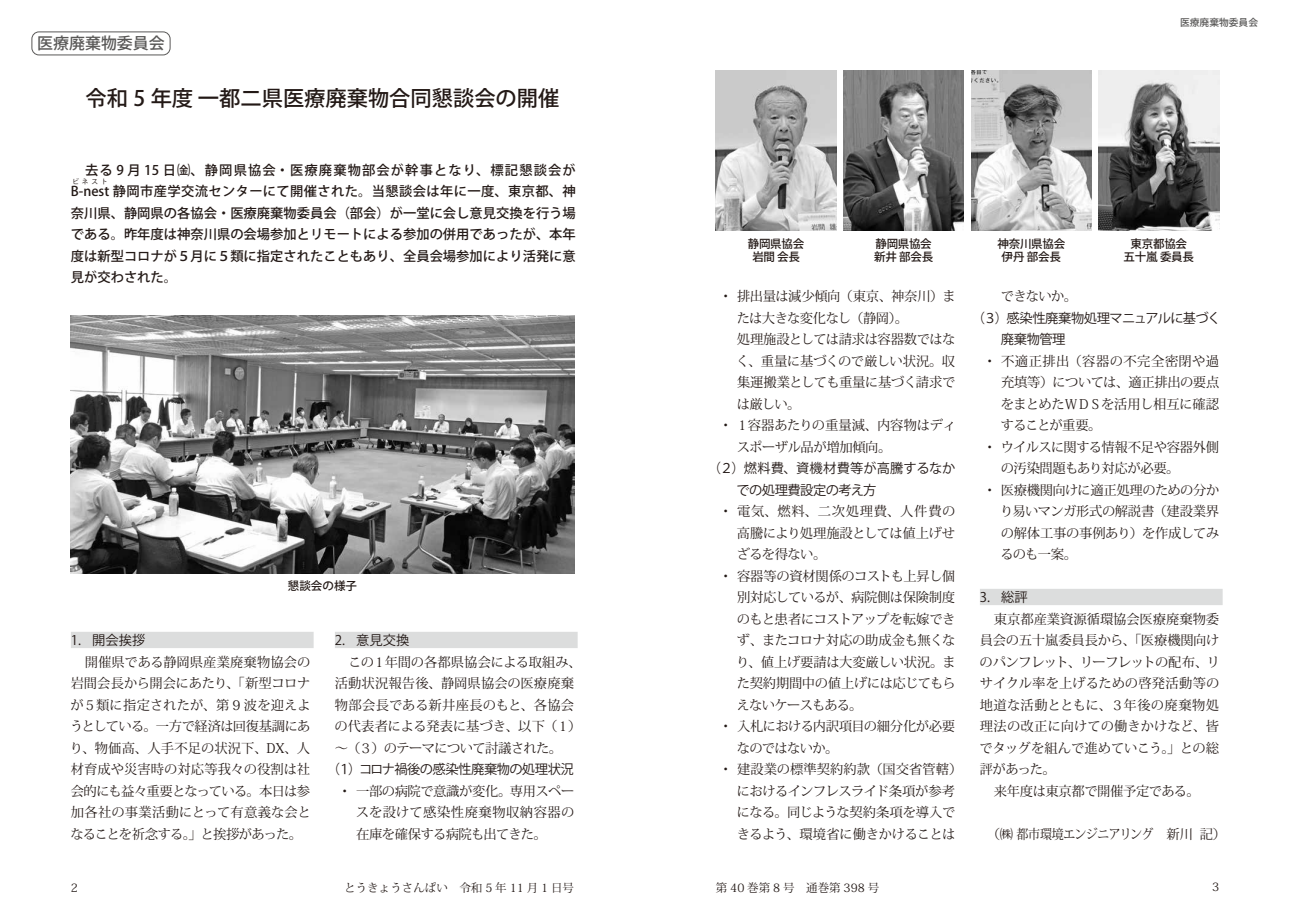
<style>
.page{position:relative;width:1290px;height:911px;background:#fff}
.page>*{position:absolute;margin:0;border:0;box-sizing:border-box;transform-origin:0 0}
.t1{font:500 21.25px "Koz Go Pro";color:#231916}
.t2{font:500 16px "Koz Go Pro";color:#595857}
.t3{font:13.25px/21.5px "Koz Min Pro";letter-spacing:-.025em;color:#231916;text-align:justify}
.t4{font:500 13.25px/21.5px "Koz Go Pro";letter-spacing:.03em;color:#231916;text-align:right}
.t5{font:13.25px/21.5px "Koz Go Pro";letter-spacing:-.035em;color:#231916}
.t6{font:13.25px/21.5px "Koz Min Pro";letter-spacing:-.005em;color:#231916}
.t7{font:13.25px "Koz Min Pro";letter-spacing:.005em;color:#231916}
.t8{font:13.25px "Koz Min Pro";letter-spacing:.02em;color:#231916}
.t9{font:13.25px "Koz Min Pro";letter-spacing:.055em;color:#231916}
.t10{font:13.25px "Koz Min Pro";letter-spacing:.035em;color:#231916}
.t11{font:13.25px "Koz Min Pro";color:#231916}
.t12{font:13.25px "Koz Min Pro";letter-spacing:-.055em;color:#231916}
.t13{font:13.25px "Koz Min Pro";letter-spacing:-.05em;color:#231916}
.t14{font:13.25px "Koz Min Pro";letter-spacing:-.065em;color:#231916}
.t15{font:500 11.5px/13.2px "Koz Go Pro";letter-spacing:-.02em;color:#231916;text-align:center}
.t16{font:11.5px "Koz Min Pro";color:#231916}
.t17{font:500 9.75px "Koz Go Pro";color:#595857}
.t18{font:500 6.62px "Koz Go Pro";color:#231916}
</style>
<div class="page">
<div style="left:31px;top:31px;width:140px;height:24px;border:1px solid #595857;border-radius:7px"></div>
<div style="left:71px;top:632px;width:243px;height:16px;background:#dcdddd"></div>
<div style="left:335px;top:632px;width:243px;height:16px;background:#dcdddd"></div>
<img style="left:71px;top:315px;width:503px;height:258px">
<div style="left:980px;top:589px;width:242px;height:16px;background:#dcdddd"></div>
<img style="left:971px;top:71px;width:120px;height:159px">
<img style="left:843px;top:71px;width:121px;height:159px">
<img style="left:1098px;top:71px;width:121px;height:159px">
<img style="left:716px;top:71px;width:120px;height:159px">
<p class="t2" style="left:37px;top:33px;width:129px">医療廃棄物委員会</p>
<h1 class="t1" style="left:86px;top:85px;width:475px">令和 5 年度 一都二県医療廃棄物合同懇談会の開催</h1>
<p class="t4" style="left:71px;top:160px;width:506px">去る 9 月 15 日㈮、静岡県協会・医療廃棄物部会が幹事となり、標記懇談会が<br>B-nest 静岡市産学交流センターにて開催された。当懇談会は年に一度、東京都、神</p>
<p class="t18" style="left:72px;top:177px;width:37px">ビネスト</p>
<p class="t4" style="left:71px;top:203px;width:506px;text-align:justify">奈川県、静岡県の各協会・医療廃棄物委員会（部会）が一堂に会し意見交換を行う場である。昨年度は神奈川県の会場参加とリモートによる参加の併用であったが、本年度は新型コロナが５月に５類に指定されたこともあり、全員会場参加により活発に意見が交わされた。</p>
<p class="t15" style="left:288px;top:580px;width:71px">懇談会の様子</p>
<p class="t5" style="left:71px;top:630px;width:76px">1. 開会挨拶</p>
<p class="t3" style="left:70px;top:650px;width:242px;text-indent:15px">開催県である静岡県産業廃棄物協会の岩間会長から開会にあたり、「新型コロナが５類に指定されたが、第 9 波を迎えようとしている。一方で経済は回復基調にあり、物価高、人手不足の状況下、DX、人材育成や災害時の対応等我々の役割は社会的にも益々重要となっている。本日は参加各社の事業活動にとって有意義な会となることを祈念する。」と挨拶があった。</p>
<p class="t5" style="left:335px;top:630px;width:76px">2. 意見交換</p>
<p class="t6" style="left:334px;top:650px;width:248px;text-indent:14px">この１年間の各都県協会による取組み、活動状況報告後、静岡県協会の医療廃棄物部会長である新井座長のもと、各協会の代表者による発表に基づき、以下（１）～（３）のテーマについて討議された。</p>
<p class="t5" style="left:327px;top:758px;width:249px">（１）コロナ禍後の感染性廃棄物の処理状況</p>
<p class="t3" style="left:356px;top:779px;width:220px;text-indent:-18px">・ 一部の病院で意識が変化。専用スペースを設けて感染性廃棄物収納容器の在庫を確保する病院も出てきた。</p>
<p class="t17" style="left:1180px;top:16px;width:79px">医療廃棄物委員会</p>
<p class="t15" style="left:748px;top:237px;width:58px">静岡県協会岩間 会長</p>
<p class="t15" style="left:874px;top:237px;width:61px;text-align:left">静岡県協会新井 部会長</p>
<p class="t15" style="left:1123px;top:237px;width:72px">東京都協会五十嵐 委員長</p>
<p class="t15" style="left:997px;top:237px;width:69px">神奈川県協会伊丹 部会長</p>
<p class="t3" style="left:719px;top:285px;width:238px">・ 排出量は減少傾向（東京、神奈川）ま</p>
<p class="t3" style="left:737px;top:307px;width:173px">たは大きな変化なし（静岡）。</p>
<p class="t3" style="left:737px;top:328px;width:220px">処理施設としては請求は容器数ではな</p>
<p class="t3" style="left:736px;top:350px;width:220px">く、重量に基づくので厳しい状況。収</p>
<p class="t3" style="left:737px;top:371px;width:220px">集運搬業としても重量に基づく請求で</p>
<p class="t3" style="left:737px;top:392px;width:65px">は厳しい。</p>
<p class="t3" style="left:719px;top:414px;width:238px">・ １容器あたりの重量減、内容物はディ</p>
<p class="t3" style="left:737px;top:435px;width:156px">スポーザル品が増加傾向。</p>
<p class="t5" style="left:736px;top:458px;width:220px;text-indent:-29px">（２）燃料費、資機材費等が高騰するなかでの処理費設定の考え方</p>
<p class="t9" style="left:719px;top:502px;width:238px">・ 電気、燃料、二次処理費、人件費の</p>
<p class="t3" style="left:737px;top:521px;width:220px">高騰により処理施設としては値上げせ</p>
<p class="t3" style="left:737px;top:543px;width:91px">ざるを得ない。</p>
<p class="t3" style="left:719px;top:564px;width:238px">・ 容器等の資材関係のコストも上昇し個</p>
<p class="t3" style="left:737px;top:586px;width:220px">別対応しているが、病院側は保険制度</p>
<p class="t3" style="left:737px;top:607px;width:220px">のもと患者にコストアップを転嫁でき</p>
<p class="t3" style="left:737px;top:629px;width:220px">ず、またコロナ対応の助成金も無くな</p>
<p class="t3" style="left:736px;top:650px;width:221px">り、値上げ要請は大変厳しい状況。ま</p>
<p class="t3" style="left:737px;top:672px;width:220px">た契約期間中の値上げには応じてもら</p>
<p class="t12" style="left:737px;top:695px;width:127px">えないケースもある。</p>
<p class="t3" style="left:719px;top:715px;width:238px">・ 入札における内訳項目の細分化が必要</p>
<p class="t13" style="left:737px;top:738px;width:103px">なのではないか。</p>
<p class="t7" style="left:719px;top:760px;width:245px">・ 建設業の標準契約約款（国交省管轄）</p>
<p class="t3" style="left:737px;top:779px;width:220px">におけるインフレスライド条項が参考</p>
<p class="t3" style="left:737px;top:801px;width:220px">になる。同じような契約条項を導入で</p>
<p class="t3" style="left:737px;top:822px;width:220px">きるよう、環境省に働きかけることは</p>
<p class="t3" style="left:1001px;top:285px;width:78px">できないか。</p>
<p class="t5" style="left:1001px;top:307px;width:221px;text-indent:-29px">（３）感染性廃棄物処理マニュアルに基づく廃棄物管理</p>
<p class="t10" style="left:983px;top:351px;width:238px">・ 不適正排出（容器の不完全密閉や過</p>
<p class="t3" style="left:1001px;top:371px;width:220px">充填等）については、適正排出の要点</p>
<p class="t3" style="left:1001px;top:392px;width:220px">をまとめたＷＤＳを活用し相互に確認</p>
<p class="t14" style="left:1001px;top:416px;width:102px">することが重要。</p>
<p class="t3" style="left:983px;top:435px;width:238px">・ ウイルスに関する情報不足や容器外側</p>
<p class="t3" style="left:1001px;top:457px;width:180px">の汚染問題もあり対応が必要。</p>
<p class="t3" style="left:983px;top:478px;width:238px">・ 医療機関向けに適正処理のための分か</p>
<p class="t3" style="left:1000px;top:500px;width:220px">り易いマンガ形式の解説書（建設業界</p>
<p class="t3" style="left:1001px;top:521px;width:220px">の解体工事の事例あり）を作成してみ</p>
<p class="t3" style="left:1000px;top:543px;width:78px">るのも一案。</p>
<p class="t5" style="left:980px;top:587px;width:49px">3. 総評</p>
<p class="t11" style="left:994px;top:609px;width:227px">東京都産業資源循環協会医療廃棄物委</p>
<p class="t3" style="left:980px;top:629px;width:241px">員会の五十嵐委員長から、「医療機関向け</p>
<p class="t3" style="left:979px;top:650px;width:242px">のパンフレット、リーフレットの配布、リ</p>
<p class="t7" style="left:979px;top:674px;width:241px">サイクル率を上げるための啓発活動等の</p>
<p class="t8" style="left:980px;top:695px;width:241px">地道な活動とともに、３年後の廃棄物処</p>
<p class="t7" style="left:980px;top:717px;width:241px">理法の改正に向けての働きかけなど、皆</p>
<p class="t3" style="left:979px;top:736px;width:241px">でタッグを組んで進めていこう。」との総</p>
<p class="t3" style="left:980px;top:758px;width:78px">評があった。</p>
<p class="t3" style="left:994px;top:779px;width:207px">来年度は東京都で開催予定である。</p>
<p class="t3" style="left:987px;top:822px;width:241px">（㈱都市環境エンジニアリング　新川 記）</p>
<p class="t16" style="left:71px;top:879px;width:9px">2</p>
<p class="t16" style="left:344px;top:879px;width:231px">とうきょうさんぱい　令和 5 年 11 月 1 日号</p>
<p class="t16" style="left:716px;top:879px;width:165px">第 40 巻第 8 号　通巻第 398 号</p>
<p class="t16" style="left:1212px;top:878px;width:9px">3</p>
</div>
